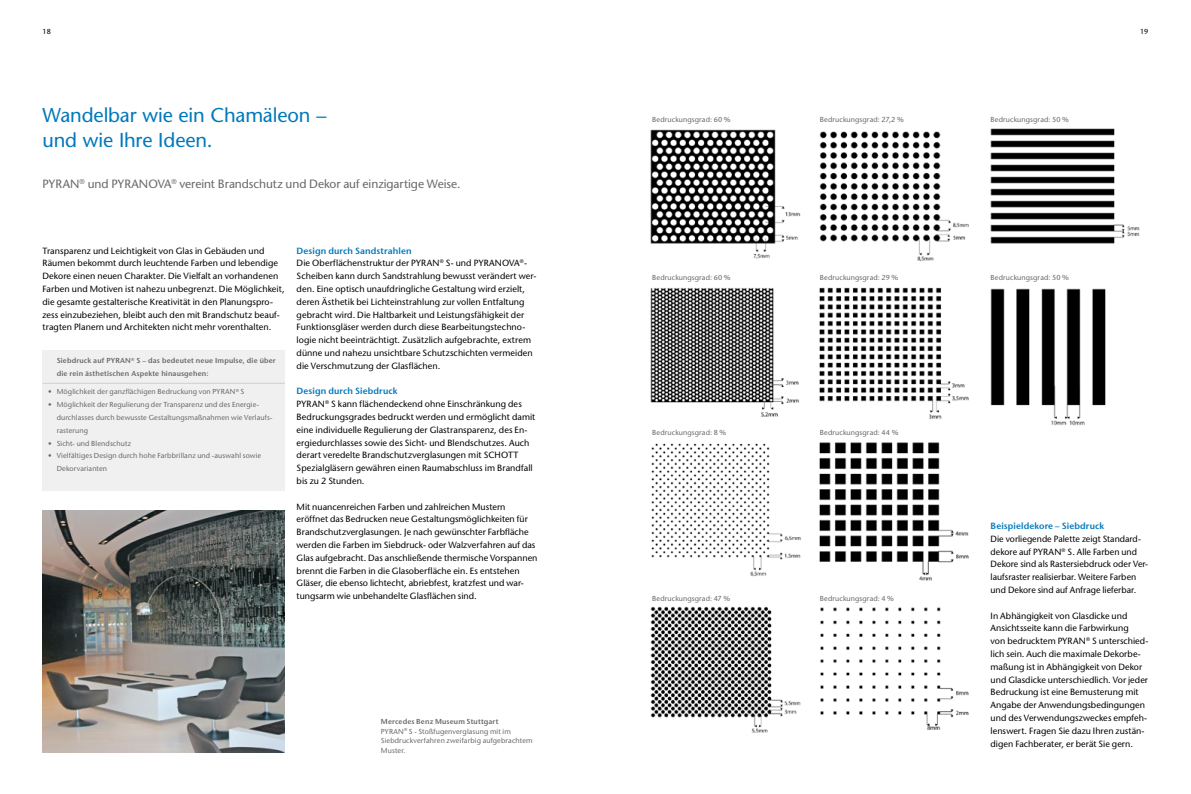
<style>
.page{position:relative;width:1191px;height:794px;background:#fff}
.page>*{position:absolute;margin:0;border:0;box-sizing:border-box;transform-origin:0 0}
.t1{font:500 20px/25px "Stone Sans Std";letter-spacing:-.01em;color:#0079bb}
.t2{font:500 12px "Stone Sans Std";letter-spacing:-.005em;color:#686867}
.t3{font:500 9px/12.8px "Stone Sans Std";letter-spacing:.005em;color:#000}
.t4{font:600 9px "Stone Sans Std";letter-spacing:.015em;color:#0079bb}
.t5{font:500 7.2px/9.5px "Stone Sans Std";letter-spacing:.015em;color:#686867}
.t6{font:600 7.2px/12.8px "Stone Sans Std";letter-spacing:.02em;color:#686867}
.t7{font:500 7.2px "Stone Sans Std";color:#000}
.s1{font-weight:600;color:#0079bb}
.s2{font-weight:600}
</style>
<div class="page">
<img style="left:650px;top:128px;width:490px;height:605px">
<div style="left:43px;top:349px;width:242px;height:141px;background:#f0f0f0"></div>
<hr style="left:43px;top:383px;width:242px;height:1px;background:#cfcfcf">
<img style="left:43px;top:510px;width:242px;height:243px">
<p class="t7" style="left:43px;top:27px;width:10px">18</p>
<p class="t7" style="left:1140px;top:27px;width:10px">19</p>
<h1 class="t1" style="left:43px;top:102px;width:285px">Wandelbar wie ein Chamäleon – und wie Ihre Ideen.</h1>
<h2 class="t2" style="left:43px;top:176px;width:419px">PYRAN<sup>®</sup> und PYRANOVA<sup>®</sup> vereint Brandschutz und Dekor auf einzigartige Weise.</h2>
<p class="t3" style="left:43px;top:244px;width:244px">Transparenz und Leichtigkeit von Glas in Gebäuden und Räumen bekommt durch leuchtende Farben und lebendige Dekore einen neuen Charakter. Die Vielfalt an vorhandenen Farben und Motiven ist nahezu unbegrenzt. Die Möglichkeit, die gesamte gestalterische Kreativität in den Planungspro&shy;zess einzubeziehen, bleibt auch den mit Brandschutz beauf&shy;tragten Planern und Architekten nicht mehr vorenthalten.</p>
<p class="t3" style="left:297px;top:244px;width:241px"><span class="s1">Design durch Sandstrahlen<br></span>Die Oberflächenstruktur der PYRAN<sup>®</sup> S- und PYRANOVA<sup>®</sup>- Scheiben kann durch Sandstrahlung bewusst verändert wer&shy;den. Eine optisch unaufdringliche Gestaltung wird erzielt, deren Ästhetik bei Lichteinstrahlung zur vollen Entfaltung gebracht wird. Die Haltbarkeit und Leistungsfähigkeit der Funktionsgläser werden durch diese Bearbeitungstechno&shy;logie nicht beeinträchtigt. Zusätzlich aufgebrachte, extrem dünne und nahezu unsichtbare Schutzschichten vermeiden die Verschmutzung der Glasflächen.</p>
<p class="t3" style="left:297px;top:385px;width:240px"><span class="s1">Design durch Siebdruck<br></span>PYRAN<sup>®</sup> S kann flächendeckend ohne Einschränkung des Bedruckungsgrades bedruckt werden und ermöglicht damit eine individuelle Regulierung der Glastransparenz, des En&shy;ergiedurchlasses sowie des Sicht- und Blendschutzes. Auch derart veredelte Brandschutzverglasungen mit SCHOTT Spezialgläsern gewähren einen Raumabschluss im Brandfall bis zu 2 Stunden.</p>
<p class="t3" style="left:297px;top:500px;width:242px">Mit nuancenreichen Farben und zahlreichen Mustern eröffnet das Bedrucken neue Gestaltungsmöglichkeiten für Brandschutzverglasungen. Je nach gewünschter Farbfläche werden die Farben im Siebdruck- oder Walzverfahren auf das Glas aufgebracht. Das anschließende thermische Vorspannen brennt die Farben in die Glasoberfläche ein. Es entstehen Gläser, die ebenso lichtecht, abriebfest, kratzfest und war&shy;tungsarm wie unbehandelte Glasflächen sind.</p>
<p class="t6" style="left:57px;top:354px;width:221px">Siebdruck auf PYRAN<sup>®</sup> S – das bedeutet neue Impulse, die über die rein ästhetischen Aspekte hinausgehen:</p>
<p class="t5" style="left:48px;top:387px;width:198px">• Möglichkeit der ganzflächigen Bedruckung von PYRAN<sup>®</sup> S</p>
<p class="t5" style="left:57px;top:398px;width:217px;line-height:12.8px;text-indent:-9px">• Möglichkeit der Regulierung der Transparenz und des Energie&shy;durchlasses durch bewusste Gestaltungsmaßnahmen wie Verlaufs&shy;rasterung</p>
<p class="t5" style="left:48px;top:438px;width:84px">• Sicht- und Blendschutz</p>
<p class="t5" style="left:57px;top:449px;width:206px;line-height:12.8px;text-indent:-9px">• Vielfältiges Design durch hohe Farbbrillanz und -auswahl sowie<br>Dekorvarianten</p>
<p class="t5" style="left:381px;top:717px;width:153px"><span class="s2">Mercedes Benz Museum Stuttgart<br></span>PYRAN<sup>®</sup> S - Stoßfugenverglasung mit im<br>Siebdruckverfahren zweifarbig aufgebrachtem<br>Muster.</p>
<p class="t5" style="left:652px;top:114px;width:80px">Bedruckungsgrad: 60 %</p>
<p class="t5" style="left:820px;top:114px;width:85px">Bedruckungsgrad: 27,2 %</p>
<p class="t5" style="left:990px;top:114px;width:80px">Bedruckungsgrad: 50 %</p>
<p class="t5" style="left:652px;top:273px;width:80px">Bedruckungsgrad: 60 %</p>
<p class="t5" style="left:820px;top:273px;width:80px">Bedruckungsgrad: 29 %</p>
<p class="t5" style="left:990px;top:273px;width:80px">Bedruckungsgrad: 50 %</p>
<p class="t5" style="left:652px;top:428px;width:76px">Bedruckungsgrad: 8 %</p>
<p class="t5" style="left:820px;top:428px;width:80px">Bedruckungsgrad: 44 %</p>
<p class="t5" style="left:652px;top:593px;width:79px">Bedruckungsgrad: 47 %</p>
<p class="t5" style="left:820px;top:593px;width:76px">Bedruckungsgrad: 4 %</p>
<p class="t4" style="left:990px;top:520px;width:115px">Beispieldekore – Siebdruck</p>
<p class="t3" style="left:990px;top:532px;width:159px">Die vorliegende Palette zeigt Standard&shy;dekore auf PYRAN<sup>®</sup> S. Alle Farben und Dekore sind als Rastersiebdruck oder Ver&shy;laufsraster realisierbar. Weitere Farben und Dekore sind auf Anfrage lieferbar.</p>
<p class="t3" style="left:990px;top:609px;width:159px">In Abhängigkeit von Glasdicke und Ansichtsseite kann die Farbwirkung<br>von bedrucktem PYRAN<sup>®</sup> S unterschied&shy;lich sein. Auch die maximale Dekorbe&shy;maßung ist in Abhängigkeit von Dekor und Glasdicke unterschiedlich. Vor jeder Bedruckung ist eine Bemusterung mit Angabe der Anwendungsbedingungen und des Verwendungszweckes empfeh&shy;lenswert. Fragen Sie dazu Ihren zustän&shy;digen Fachberater, er berät Sie gern.</p>
</div>
